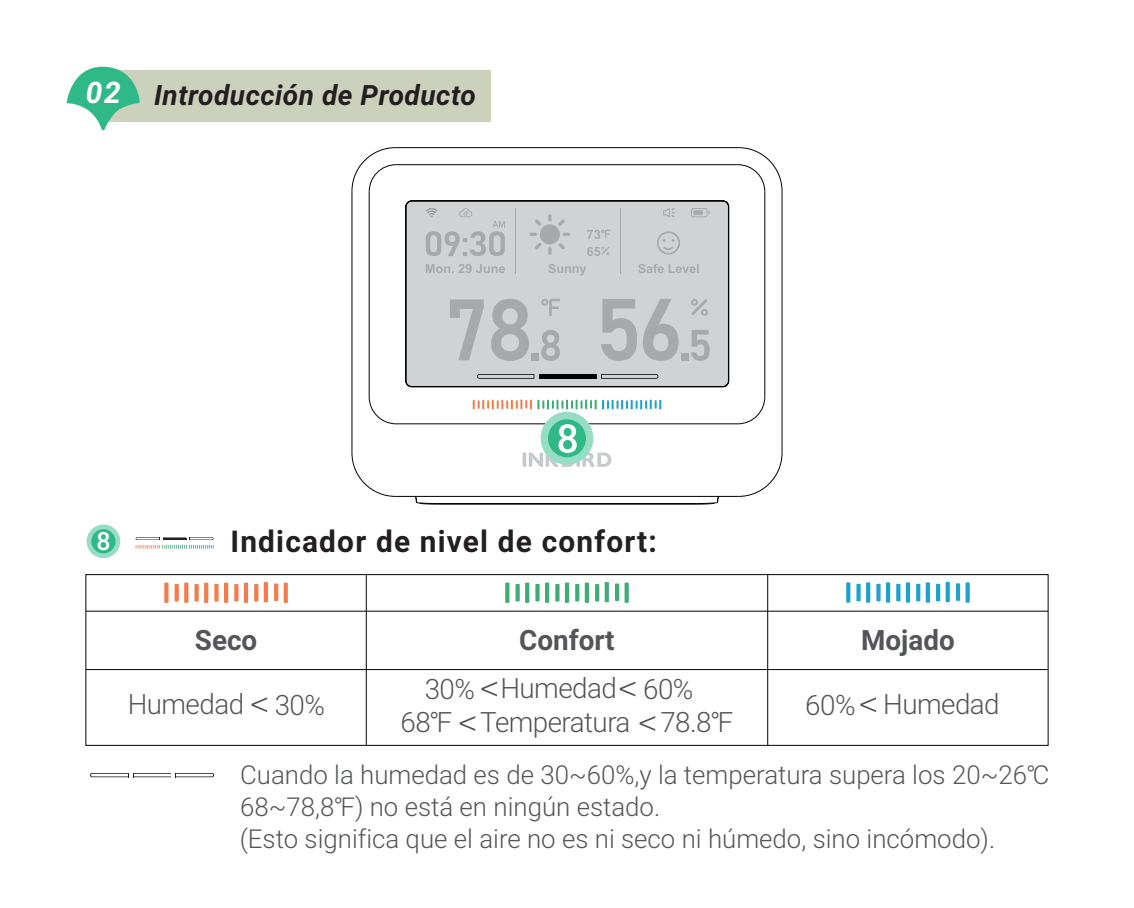
<style>
.page{position:relative;width:1134px;height:908px;background:#fff}
.page>*{position:absolute;margin:0;border:0;box-sizing:border-box;transform-origin:0 0}
.t1{font:700 30px "Roboto";letter-spacing:.04em;color:#231f20}
.t2{font:300 28px "Roboto";letter-spacing:-.02em;color:#54555a}
.t3{font:italic 700 28px "Roboto";letter-spacing:.02em;color:#231f20}
.t4{font:700 28px "Roboto";color:#54555a}
.t5{font:300 26px/31.6px "Roboto";color:#54555a}
.t6{font:500 25.2px "Roboto";color:#fff}
.s1{font-size:29.6px;color:#fff}
</style>
<div class="page">
<svg style="left:87px;top:524px;width:33px;height:34px"></svg>
<div style="left:91px;top:529px;width:25px;height:24px;background:#2fb989;border-radius:50%"></div>
<svg style="left:85px;top:574px;width:964px;height:171px"></svg>
<svg style="left:136px;top:537px;width:78px;height:11px"></svg>
<div style="left:965px;top:582px;width:5px;height:20px;background:#1ca2cd"></div>
<hr style="left:926px;top:582px;width:4px;height:20px;background:#1ca2cd">
<svg style="left:946px;top:581px;width:4px;height:21px"></svg>
<hr style="left:906px;top:582px;width:4px;height:20px;background:#1ca2cd">
<hr style="left:886px;top:582px;width:4px;height:20px;background:#1ca2cd">
<svg style="left:866px;top:582px;width:4px;height:20px"></svg>
<svg style="left:846px;top:582px;width:4px;height:20px"></svg>
<hr style="left:936px;top:583px;width:4px;height:18px;background:#1ca2cd">
<hr style="left:956px;top:583px;width:4px;height:17px;background:#1ca2cd">
<svg style="left:916px;top:583px;width:4px;height:18px"></svg>
<svg style="left:896px;top:583px;width:4px;height:18px"></svg>
<svg style="left:876px;top:583px;width:4px;height:18px"></svg>
<div style="left:856px;top:583px;width:5px;height:18px;background:#1ca2cd"></div>
<div style="left:624px;top:582px;width:5px;height:20px;background:#3eac73"></div>
<hr style="left:585px;top:582px;width:4px;height:20px;background:#3eac73">
<svg style="left:605px;top:581px;width:4px;height:21px"></svg>
<hr style="left:565px;top:582px;width:4px;height:20px;background:#3eac73">
<hr style="left:545px;top:582px;width:4px;height:20px;background:#3eac73">
<svg style="left:525px;top:582px;width:4px;height:20px"></svg>
<svg style="left:505px;top:582px;width:4px;height:20px"></svg>
<svg style="left:595px;top:583px;width:4px;height:18px"></svg>
<hr style="left:615px;top:583px;width:4px;height:17px;background:#3eac73">
<svg style="left:575px;top:583px;width:4px;height:18px"></svg>
<svg style="left:555px;top:583px;width:4px;height:18px"></svg>
<div style="left:535px;top:583px;width:5px;height:18px;background:#3eac73"></div>
<div style="left:515px;top:583px;width:5px;height:18px;background:#3eac73"></div>
<svg style="left:284px;top:582px;width:4px;height:20px"></svg>
<hr style="left:244px;top:582px;width:4px;height:20px;background:#f47b4b">
<hr style="left:264px;top:581px;width:4px;height:21px;background:#f47b4b">
<hr style="left:224px;top:582px;width:4px;height:20px;background:#f47b4b">
<svg style="left:204px;top:582px;width:4px;height:20px"></svg>
<svg style="left:184px;top:582px;width:4px;height:20px"></svg>
<svg style="left:164px;top:582px;width:4px;height:20px"></svg>
<svg style="left:254px;top:583px;width:4px;height:18px"></svg>
<hr style="left:274px;top:583px;width:4px;height:17px;background:#f47b4b">
<svg style="left:234px;top:583px;width:4px;height:18px"></svg>
<div style="left:214px;top:583px;width:5px;height:18px;background:#f47b4b"></div>
<div style="left:194px;top:583px;width:5px;height:18px;background:#f47b4b"></div>
<svg style="left:175px;top:583px;width:4px;height:18px"></svg>
<hr style="left:351px;top:191px;width:2px;height:261px;background:#030303">
<hr style="left:368px;top:191px;width:2px;height:205px;background:#030303">
<hr style="left:439px;top:502px;width:256px;height:2px;background:#030303">
<hr style="left:395px;top:495px;width:343px;height:2px;background:#030303">
<hr style="left:396px;top:423px;width:342px;height:1px;background:#030303">
<hr style="left:396px;top:164px;width:342px;height:1px;background:#030303">
<hr style="left:395px;top:147px;width:343px;height:1px;background:#030303">
<hr style="left:764px;top:191px;width:1px;height:205px;background:#030303">
<hr style="left:781px;top:191px;width:2px;height:261px;background:#030303">
<svg style="left:351px;top:451px;width:45px;height:46px"></svg>
<svg style="left:351px;top:147px;width:46px;height:45px"></svg>
<svg style="left:368px;top:395px;width:29px;height:29px"></svg>
<svg style="left:737px;top:451px;width:46px;height:46px"></svg>
<svg style="left:737px;top:147px;width:46px;height:45px"></svg>
<svg style="left:737px;top:395px;width:29px;height:29px"></svg>
<svg style="left:694px;top:495px;width:26px;height:10px"></svg>
<svg style="left:413px;top:495px;width:27px;height:10px"></svg>
<div style="left:405px;top:200px;width:325px;height:187px;background:#d1d2d4"></div>
<svg style="left:473px;top:399px;width:188px;height:10px"></svg>
<svg style="left:541px;top:411px;width:52px;height:53px"></svg>
<div style="left:548px;top:419px;width:38px;height:38px;background:#2fb989;border-radius:50%"></div>
<svg style="left:523px;top:424px;width:88px;height:42px"></svg>
<hr style="left:515px;top:208px;width:1px;height:66px;background:#030303">
<hr style="left:620px;top:208px;width:1px;height:66px;background:#030303">
<div style="left:681px;top:353px;width:8px;height:8px;background:#a8a9ab"></div>
<div style="left:531px;top:353px;width:8px;height:8px;background:#a8a9ab"></div>
<svg style="left:691px;top:208px;width:19px;height:9px"></svg>
<div style="left:693px;top:210px;width:10px;height:5px;background:#a8a9ab"></div>
<svg style="left:663px;top:208px;width:12px;height:9px"></svg>
<svg style="left:541px;top:299px;width:19px;height:17px"></svg>
<svg style="left:691px;top:299px;width:17px;height:17px"></svg>
<svg style="left:691px;top:330px;width:18px;height:31px"></svg>
<svg style="left:477px;top:374px;width:57px;height:4px"></svg>
<svg style="left:601px;top:374px;width:57px;height:4px"></svg>
<hr style="left:539px;top:374px;width:57px;height:4px;background:#030303">
<svg style="left:426px;top:264px;width:79px;height:9px"></svg>
<svg style="left:426px;top:208px;width:79px;height:48px;background:#c5c6c8"></svg>
<svg style="left:529px;top:214px;width:41px;height:41px"></svg>
<div style="left:540px;top:224px;width:20px;height:20px;background:#a8a9ab;border-radius:50%"></div>
<svg style="left:548px;top:264px;width:38px;height:11px"></svg>
<svg style="left:601px;top:299px;width:77px;height:62px;background:#bbbcbe"></svg>
<svg style="left:450px;top:299px;width:79px;height:62px;background:#bcbdbf"></svg>
<svg style="left:541px;top:330px;width:19px;height:31px"></svg>
<svg style="left:587px;top:230px;width:23px;height:9px"></svg>
<svg style="left:587px;top:247px;width:22px;height:9px"></svg>
<svg style="left:638px;top:264px;width:61px;height:9px"></svg>
<svg style="left:657px;top:231px;width:23px;height:23px"></svg>
<div style="left:101px;top:70px;width:390px;height:52px;background:#ccd1bc"></div>
<svg style="left:67px;top:67px;width:73px;height:64px"></svg>
<p class="t3" style="left:86px;top:75px;width:391px"><span class="s1">02</span> Introducción de Producto</p>
<p class="t6" style="left:96px;top:523px;width:16px">8</p>
<p class="t1" style="left:231px;top:519px;width:428px">Indicador de nivel de confort:</p>
<p class="t4" style="left:195px;top:619px;width:64px">Seco</p>
<p class="t2" style="left:128px;top:683px;width:199px">Humedad 30%</p>
<p class="t4" style="left:519px;top:619px;width:97px">Confort</p>
<p class="t2" style="left:425px;top:667px;width:270px">30% Humedad 60%</p>
<p class="t2" style="left:401px;top:702px;width:334px">68℉ Temperatura 78.8℉</p>
<p class="t4" style="left:861px;top:619px;width:95px">Mojado</p>
<p class="t2" style="left:805px;top:683px;width:196px">60% Humedad</p>
<p class="t5" style="left:240px;top:757px;width:811px">Cuando la humedad es de 30~60%,y la temperatura supera los 20~26℃<br>68~78,8℉) no está en ningún estado.<br>(Esto significa que el aire no es ni seco ni húmedo, sino incómodo).</p>
</div>
